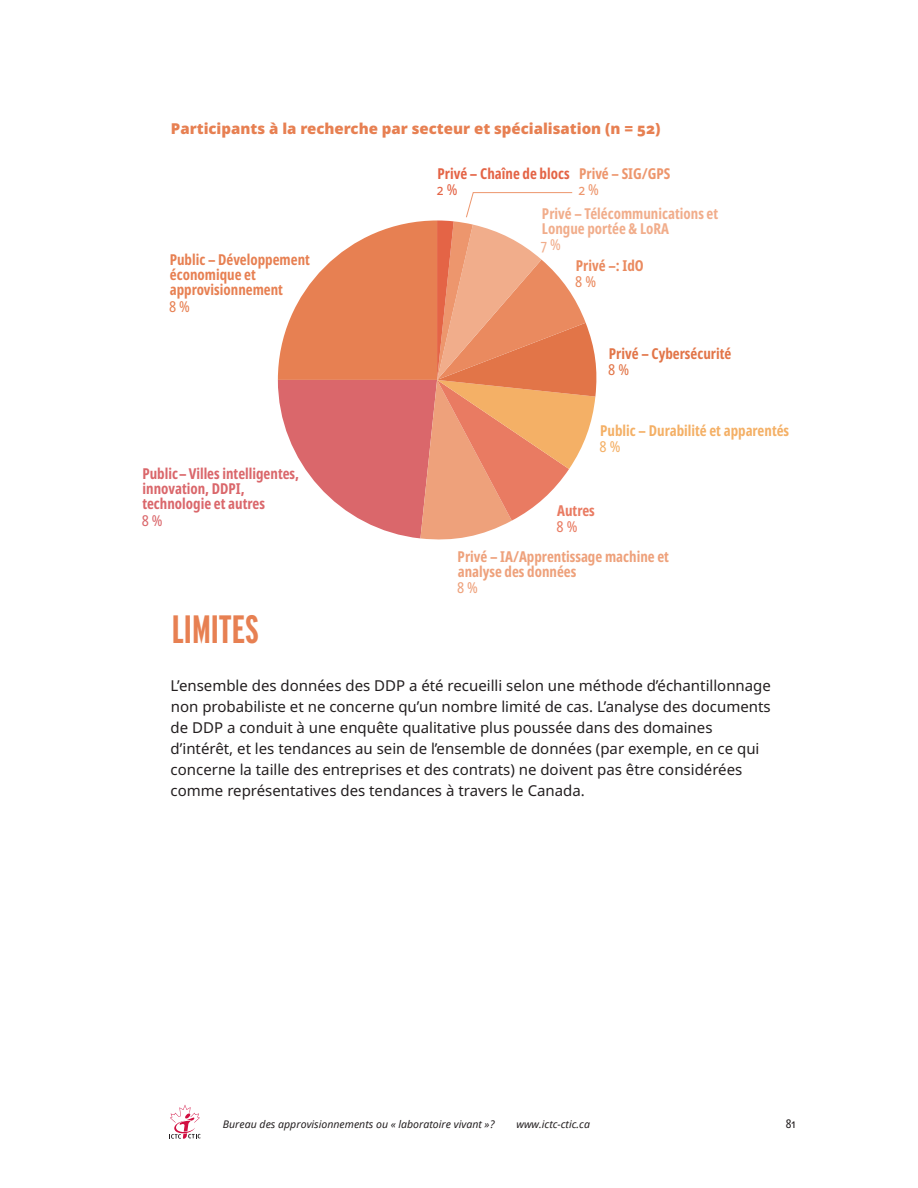
<style>
.page{position:relative;width:918px;height:1188px;background:#fff}
.page>*{position:absolute;margin:0;border:0;box-sizing:border-box;transform-origin:0 0}
.t1{font:700 39.45px "Interstate Compressed";color:#e78052}
.t2{font:15px/21px "Noto Sans";color:#231f20}
.t3{font:700 extra-condensed 15px/15px "Noto Sans";color:#da676b}
.t4{font:900 15px "Noto Sans";color:#e78052}
.t5{font:700 extra-condensed 15px/15px "Noto Sans";color:#e78052}
.t6{font:700 extra-condensed 15px/15px "Noto Sans";color:#eea17b}
.t7{font:700 extra-condensed 15px/15px "Noto Sans";color:#f1ad8b}
.t8{font:700 extra-condensed 15px "Noto Sans";color:#f4b066}
.t9{font:700 extra-condensed 15px "Noto Sans";color:#e46446}
.t10{font:700 extra-condensed 15px "Noto Sans";color:#e27548}
.t11{font:700 extra-condensed 15px "Noto Sans";color:#ed966d}
.t12{font:700 extra-condensed 15px "Noto Sans";color:#ea8a5f}
.t13{font:700 extra-condensed 15px "Noto Sans";color:#e97b62}
.t14{font:condensed 15px "Noto Sans";color:#e46446}
.t15{font:condensed 15px "Noto Sans";color:#f1ad8b}
.t16{font:condensed 15px "Noto Sans";color:#ea8a5f}
.t17{font:condensed 15px "Noto Sans";color:#e27548}
.t18{font:condensed 15px "Noto Sans";color:#f4b066}
.t19{font:condensed 15px "Noto Sans";color:#e97b62}
.t20{font:condensed 15px "Noto Sans";color:#eea17b}
.t21{font:condensed 15px "Noto Sans";color:#da676b}
.t22{font:condensed 15px "Noto Sans";color:#e78052}
.t23{font:condensed 15px "Noto Sans";color:#ed966d}
.t24{font:condensed 12px "Noto Sans";color:#231f20}
.t25{font:italic 10.5px "Noto Sans";color:#231f20}
</style>
<div class="page">
<svg style="left:169px;top:1105px;width:32px;height:34px"></svg>
<svg style="left:278px;top:192px;width:319px;height:348px"></svg>
<p class="t4" style="left:171px;top:117px;width:491px">Participants à la recherche par secteur et spécialisation (n = 52)</p>
<p class="t5" style="left:170px;top:253px;width:142px">Public – Développement économique et approvisionnement</p>
<p class="t22" style="left:169px;top:296px;width:22px">8 %</p>
<p class="t3" style="left:142px;top:466px;width:158px">Public – Villes intelligentes, innovation, DDPI, technologie et autres</p>
<p class="t21" style="left:142px;top:510px;width:22px">8 %</p>
<p class="t9" style="left:438px;top:163px;width:134px">Privé – Chaîne de blocs</p>
<p class="t14" style="left:437px;top:180px;width:22px">2 %</p>
<p class="t7" style="left:542px;top:206px;width:178px">Privé – Télécommunications et<br>Longue portée &amp; LoRA</p>
<p class="t15" style="left:541px;top:234px;width:22px">7 %</p>
<p class="t12" style="left:576px;top:255px;width:69px">Privé –: IdO</p>
<p class="t16" style="left:575px;top:272px;width:22px">8 %</p>
<p class="t11" style="left:579px;top:163px;width:93px">Privé – SIG/GPS</p>
<p class="t23" style="left:578px;top:180px;width:22px">2 %</p>
<p class="t10" style="left:609px;top:343px;width:124px">Privé – Cybersécurité</p>
<p class="t17" style="left:608px;top:359px;width:22px">8 %</p>
<p class="t8" style="left:600px;top:419px;width:190px">Public – Durabilité et apparentés</p>
<p class="t18" style="left:600px;top:436px;width:22px">8 %</p>
<p class="t13" style="left:557px;top:500px;width:39px">Autres</p>
<p class="t19" style="left:557px;top:516px;width:22px">8 %</p>
<p class="t6" style="left:458px;top:549px;width:213px">Privé – IA/Apprentissage machine et analyse des données</p>
<p class="t20" style="left:457px;top:577px;width:22px">8 %</p>
<h1 class="t1" style="left:172px;top:607px;width:89px">LIMITES</h1>
<p class="t2" style="left:171px;top:675px;width:602px">L’ensemble des données des DDP a été recueilli selon une méthode d’échantillonnage non probabiliste et ne concerne qu’un nombre limité de cas. L’analyse des documents de DDP a conduit à une enquête qualitative plus poussée dans des domaines d’intérêt, et les tendances au sein de l’ensemble de données (par exemple, en ce qui concerne la taille des entreprises et des contrats) ne doivent pas être considérées comme représentatives des tendances à travers le Canada.</p>
<p class="t25" style="left:223px;top:1117px;width:273px">Bureau des approvisionnements ou « laboratoire vivant »?</p>
<p class="t25" style="left:516px;top:1117px;width:75px">www.ictc-ctic.ca</p>
<p class="t24" style="left:786px;top:1116px;width:11px">81</p>
</div>
